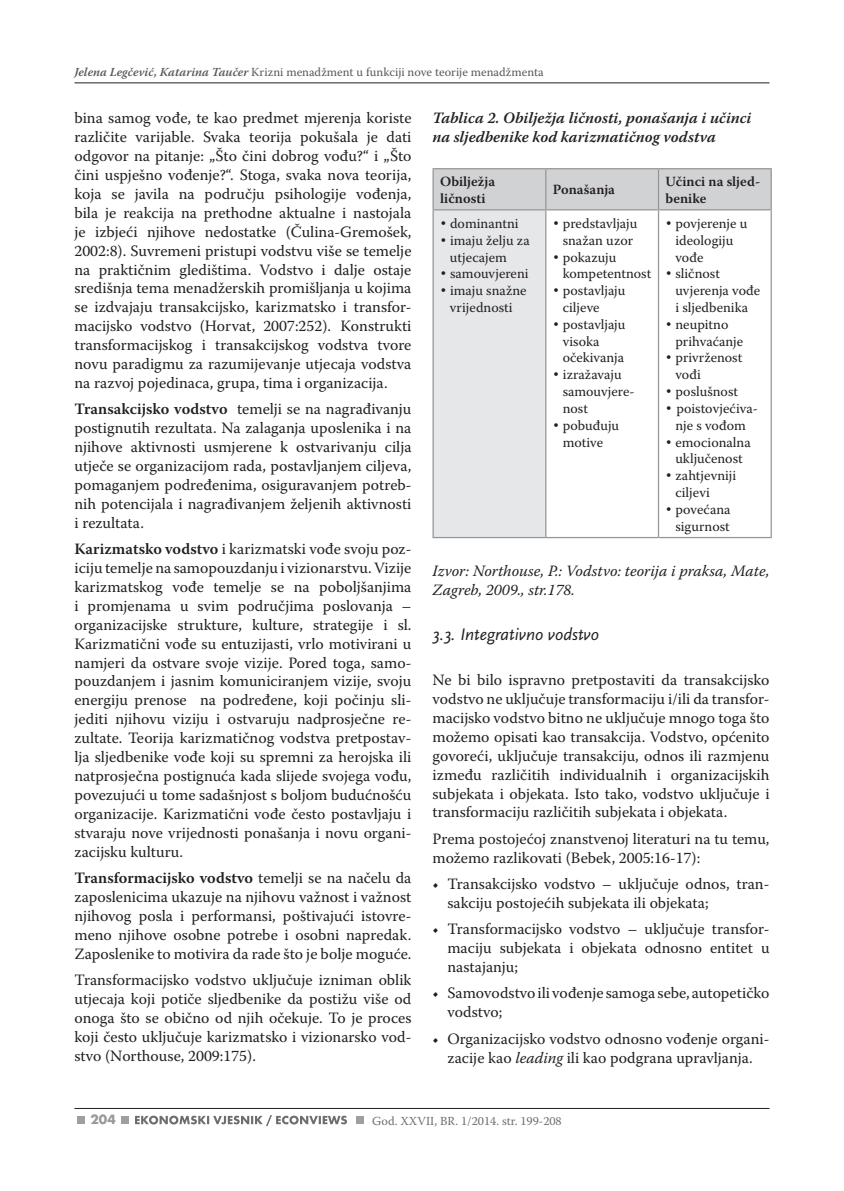
<style>
.page{position:relative;width:844px;height:1191px;background:#fff}
.page>*{position:absolute;margin:0;border:0;box-sizing:border-box;transform-origin:0 0}
.t1{font:italic 17.5px "Scala Sans Pro";color:#231f20}
.t2{font:15.75px/18.9px "Warnock Pro";color:#231f20;text-align:justify}
.t3{font:italic 600 15.75px/18.9px "Warnock Pro";color:#231f20}
.t4{font:italic 15.75px/18.9px "Warnock Pro";color:#231f20}
.t5{font:14px/16.8px "Warnock Pro";color:#231f20}
.t6{font:600 14px/16.8px "Warnock Pro";color:#231f20}
.t7{font:700 14px "Futura TOT";color:#97999c}
.t8{font:12.25px "Warnock Pro";color:#57585a}
.t9{font:12.25px "Warnock Pro";color:#6c6d70}
.s1{font-weight:600;font-style:italic}
.s2{font-weight:600}
.s3{font-family:"Gotham Rounded"}
.s4{font-style:italic}
</style>
<div class="page">
<hr style="left:74px;top:83px;width:695px;height:1px;background:#231f20">
<hr style="left:74px;top:1108px;width:695px;height:1px;background:#231f20">
<div style="left:121px;top:1115px;width:7px;height:8px;background:#9d9fa2"></div>
<div style="left:356px;top:1115px;width:8px;height:8px;background:#9d9fa2"></div>
<div style="left:77px;top:1115px;width:8px;height:8px;background:#9d9fa2"></div>
<svg style="left:135px;top:1115px;width:212px;height:11px"></svg>
<div style="left:433px;top:169px;width:337px;height:40px;background:#d1d2d4"></div>
<div style="left:433px;top:210px;width:112px;height:327px;background:#e6e7e9"></div>
<hr style="left:432px;top:168px;width:113px;height:1px;background:#939598">
<hr style="left:432px;top:169px;width:1px;height:40px;background:#939598">
<hr style="left:545px;top:168px;width:113px;height:1px;background:#939598">
<hr style="left:545px;top:169px;width:1px;height:40px;background:#939598">
<hr style="left:658px;top:168px;width:113px;height:1px;background:#939598">
<hr style="left:657px;top:169px;width:2px;height:40px;background:#939598">
<hr style="left:770px;top:169px;width:1px;height:40px;background:#939598">
<hr style="left:432px;top:209px;width:113px;height:1px;background:#939598">
<hr style="left:432px;top:210px;width:1px;height:327px;background:#939598">
<hr style="left:545px;top:209px;width:113px;height:1px;background:#939598">
<hr style="left:545px;top:210px;width:1px;height:327px;background:#939598">
<hr style="left:658px;top:209px;width:113px;height:1px;background:#939598">
<hr style="left:657px;top:210px;width:2px;height:327px;background:#939598">
<hr style="left:770px;top:210px;width:1px;height:327px;background:#939598">
<hr style="left:432px;top:537px;width:113px;height:1px;background:#939598">
<hr style="left:545px;top:537px;width:113px;height:1px;background:#939598">
<hr style="left:658px;top:537px;width:113px;height:1px;background:#939598">
<p class="t8" style="left:74px;top:64px;width:470px"><span class="s1">Jelena Legčević, Katarina Taučer</span> Krizni menadžment u funkciji nove teorije menadžmenta</p>
<p class="t2" style="left:74px;top:108px;width:338px">bina samog vođe, te kao predmet mjerenja koriste različite varijable. Svaka teorija pokušala je dati odgovor na pitanje: „Što čini dobrog vođu?“ i „Što čini uspješno vođenje?“. Stoga, svaka nova teorija, koja se javila na području psihologije vođenja, bila je reakcija na prethodne aktualne i nastojala je izbjeći njihove nedostatke (Čulina-Gremošek, 2002:8). Suvremeni pristupi vodstvu više se temelje na praktičnim gledištima. Vodstvo i dalje ostaje središnja tema menadžerskih promišljanja u kojima se izdvajaju transakcijsko, karizmatsko i transfor&shy;macijsko vodstvo (Horvat, 2007:252). Konstrukti transformacijskog i transakcijskog vodstva tvore novu paradigmu za razumijevanje utjecaja vodstva na razvoj pojedinaca, grupa, tima i organizacija.</p>
<p class="t2" style="left:74px;top:399px;width:338px"><span class="s2">Transakcijsko vodstvo</span> temelji se na nagrađivanju postignutih rezultata. Na zalaganja uposlenika i na njihove aktivnosti usmjerene k ostvarivanju cilja utječe se organizacijom rada, postavljanjem ciljeva, pomaganjem podređenima, osiguravanjem potreb&shy;nih potencijala i nagrađivanjem željenih aktivnosti i rezultata.</p>
<p class="t2" style="left:74px;top:539px;width:338px"><span class="s2">Karizmatsko vodstvo</span> i karizmatski vođe svoju poz&shy;iciju temelje na samopouzdanju i vizionarstvu. Vizije karizmatskog vođe temelje se na poboljšanjima i promjenama u svim područjima poslovanja – organizacijske strukture, kulture, strategije i sl.<br>Karizmatični vođe su entuzijasti, vrlo motivirani u namjeri da ostvare svoje vizije. Pored toga, samo&shy;pouzdanjem i jasnim komuniciranjem vizije, svoju energiju prenose na podređene, koji počinju sli&shy;jediti njihovu viziju i ostvaruju nadprosječne re&shy;zultate. Teorija karizmatičnog vodstva pretpostav&shy;lja sljedbenike vođe koji su spremni za herojska ili natprosječna postignuća kada slijede svojega vođu, povezujući u tome sadašnjost s boljom budućnošću organizacije. Karizmatični vođe često postavljaju i stvaraju nove vrijednosti ponašanja i novu organi&shy;zacijsku kulturu.</p>
<p class="t2" style="left:74px;top:868px;width:338px"><span class="s2">Transformacijsko vodstvo</span> temelji se na načelu da zaposlenicima ukazuje na njihovu važnost i važnost njihovog posla i performansi, poštivajući istovre&shy;meno njihove osobne potrebe i osobni napredak.<br>Zaposlenike to motivira da rade što je bolje moguće.</p>
<p class="t2" style="left:74px;top:970px;width:338px">Transformacijsko vodstvo uključuje izniman oblik utjecaja koji potiče sljedbenike da postižu više od onoga što se obično od njih očekuje. To je proces koji često uključuje karizmatsko i vizionarsko vod&shy;stvo (Northouse, 2009:175).</p>
<p class="t3" style="left:432px;top:108px;width:320px">Tablica 2. Obilježja ličnosti, ponašanja i učinci na sljedbenike kod karizmatičnog vodstva</p>
<p class="t6" style="left:440px;top:173px;width:56px">Obilježja ličnosti</p>
<p class="t6" style="left:552px;top:181px;width:64px">Ponašanja</p>
<p class="t6" style="left:665px;top:173px;width:96px">Učinci na sljed&shy;benike</p>
<p class="t5" style="left:440px;top:215px;width:80px"><span class="s3">•</span> dominantni</p>
<p class="t5" style="left:450px;top:232px;width:81px;text-indent:-10px"><span class="s3">•</span> imaju želju za utjecajem</p>
<p class="t5" style="left:440px;top:265px;width:90px"><span class="s3">•</span> samouvjereni</p>
<p class="t5" style="left:440px;top:282px;width:88px;text-align:center"><span class="s3">•</span> imaju snažne vrijednosti</p>
<p class="t5" style="left:552px;top:215px;width:86px;text-align:center"><span class="s3">•</span> predstavljaju snažan uzor</p>
<p class="t5" style="left:562px;top:248px;width:90px;text-indent:-10px"><span class="s3">•</span> pokazuju kompetentnost</p>
<p class="t5" style="left:562px;top:282px;width:64px;text-indent:-10px"><span class="s3">•</span> postavljaju ciljeve</p>
<p class="t5" style="left:562px;top:316px;width:64px;text-indent:-10px"><span class="s3">•</span> postavljaju visoka očekivanja</p>
<p class="t5" style="left:562px;top:366px;width:73px;text-indent:-10px"><span class="s3">•</span> izražavaju samouvjere&shy;nost</p>
<p class="t5" style="left:552px;top:416px;width:68px;text-align:center"><span class="s3">•</span> pobuđuju motive</p>
<p class="t5" style="left:675px;top:215px;width:74px;text-indent:-10px"><span class="s3">•</span> povjerenje u ideologiju vođe</p>
<p class="t5" style="left:675px;top:265px;width:86px;text-indent:-10px"><span class="s3">•</span> sličnost uvjerenja vođe i sljedbenika</p>
<p class="t5" style="left:675px;top:316px;width:69px;text-indent:-10px"><span class="s3">•</span> neupitno prihvaćanje</p>
<p class="t5" style="left:675px;top:349px;width:68px;text-indent:-10px"><span class="s3">•</span> privrženost vođi</p>
<p class="t5" style="left:665px;top:383px;width:74px"><span class="s3">•</span> poslušnost</p>
<p class="t5" style="left:665px;top:400px;width:94px;text-align:center"><span class="s3">•</span> poistovjećiva&shy;nje s vođom</p>
<p class="t5" style="left:665px;top:433px;width:87px;text-align:center"><span class="s3">•</span> emocionalna uključenost</p>
<p class="t5" style="left:675px;top:467px;width:62px;text-indent:-10px"><span class="s3">•</span> zahtjevniji ciljevi</p>
<p class="t5" style="left:665px;top:500px;width:67px;text-align:right"><span class="s3">•</span> povećana sigurnost</p>
<p class="t4" style="left:432px;top:561px;width:338px">Izvor: Northouse, P.: Vodstvo: teorija i praksa, Mate,<br>Zagreb, 2009., str.178.</p>
<p class="t1" style="left:432px;top:624px;width:168px">3.3. Integrativno vodstvo</p>
<p class="t2" style="left:432px;top:670px;width:338px">Ne bi bilo ispravno pretpostaviti da transakcijsko vodstvo ne uključuje transformaciju i/ili da transfor&shy;macijsko vodstvo bitno ne uključuje mnogo toga što možemo opisati kao transakcija. Vodstvo, općenito govoreći, uključuje transakciju, odnos ili razmjenu između različitih individualnih i organizacijskih subjekata i objekata. Isto tako, vodstvo uključuje i transformaciju različitih subjekata i objekata.</p>
<p class="t2" style="left:432px;top:829px;width:338px">Prema postojećoj znanstvenoj literaturi na tu temu, možemo razlikovati (Bebek, 2005:16-17):</p>
<p class="t2" style="left:447px;top:874px;width:323px;text-indent:-15px">• Transakcijsko vodstvo – uključuje odnos, tran&shy;sakciju postojećih subjekata ili objekata;</p>
<p class="t2" style="left:447px;top:919px;width:323px;text-indent:-15px">• Transformacijsko vodstvo – uključuje transfor&shy;maciju subjekata i objekata odnosno entitet u nastajanju;</p>
<p class="t2" style="left:447px;top:983px;width:323px;text-indent:-15px">• Samovodstvo ili vođenje samoga sebe, autopetičko vodstvo;</p>
<p class="t2" style="left:432px;top:1028px;width:338px;text-align:center">• Organizacijsko vodstvo odnosno vođenje organi&shy;zacije kao <span class="s4">leading</span> ili kao podgrana upravljanja.</p>
<p class="t7" style="left:90px;top:1111px;width:27px">204</p>
<p class="t9" style="left:372px;top:1113px;width:191px">God. XXVII, BR. 1/2014. str. 199-208</p>
</div>
